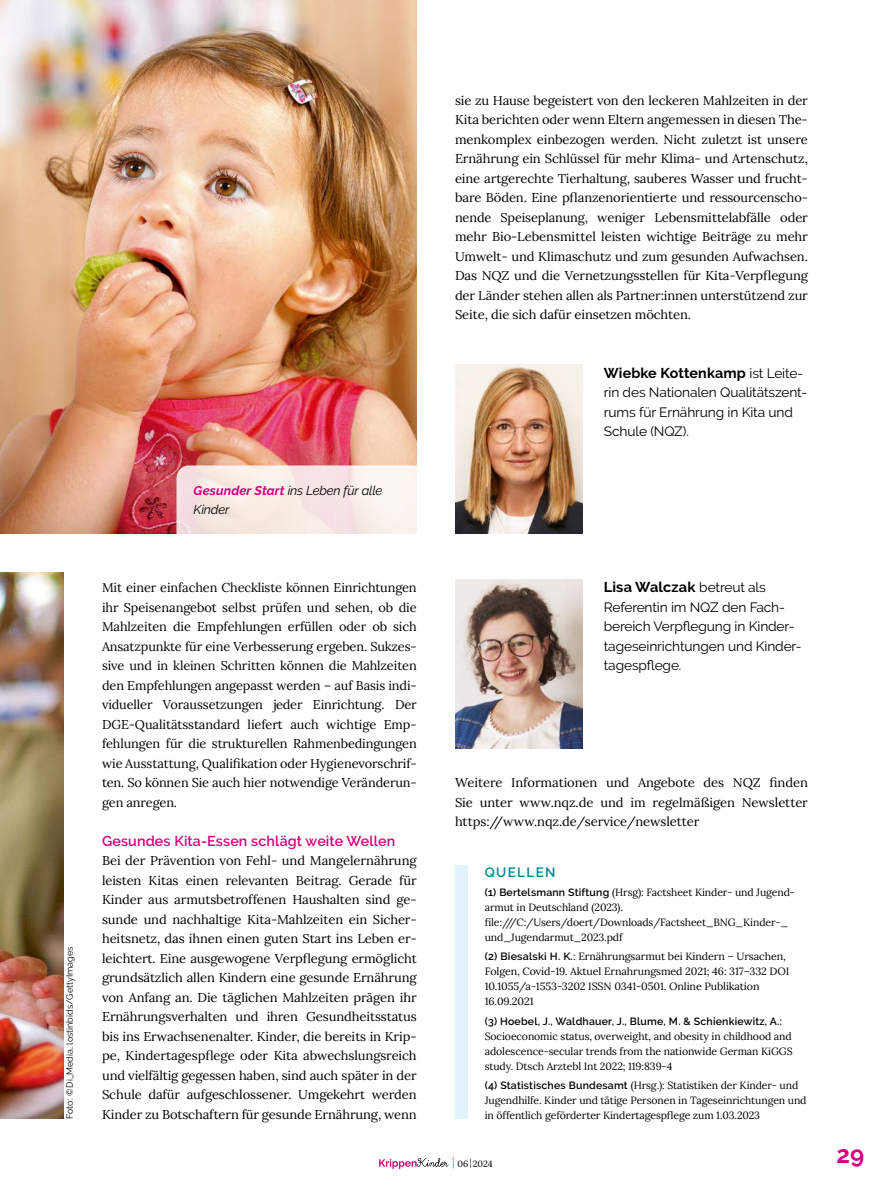
<style>
.page{position:relative;width:893px;height:1191px;background:#fff}
.page>*{position:absolute;margin:0;border:0;box-sizing:border-box;transform-origin:0 0}
.t1{font:700 24px "Raleway";color:#d6007e}
.t2{font:700 14.25px "Raleway";letter-spacing:.01em;color:#000}
.Artikel_U2_Pink{font:600 14.25px "Raleway";letter-spacing:.01em;color:#d6007e}
.t3{font:13.5px/19.5px "Raleway";letter-spacing:-.01em;color:#000}
.t4{font:600 13.5px "Raleway";letter-spacing:.1em;color:#00858c}
.Artikel_Text_Standard{font:12.75px/19.5px "Lora";letter-spacing:-.01em;color:#000;text-align:justify}
.t5{font:italic 12.75px/19.5px "Raleway";letter-spacing:-.01em;color:#000}
.t6{font:10.5px/15px "Lora";letter-spacing:-.01em;color:#000}
.t7{font:600 10.5px "Raleway";letter-spacing:.02em;color:#000}
.t8{font:9px "Raleway";color:#000}
.t9{font:9px "Lora";letter-spacing:-.005em;color:#000}
.s1{font-weight:700;color:#d6007e}
.s2{font-weight:400;font-size:13.5px}
.s3{font-family:"Raleway";font-weight:600}
</style>
<div class="page">
<svg style="left:379px;top:1156px;width:75px;height:12px"></svg>
<img style="left:455px;top:579px;width:128px;height:169px">
<img style="left:455px;top:365px;width:128px;height:169px">
<div style="left:455px;top:865px;width:13px;height:254px;background:#e1f3fc"></div>
<img style="left:0;top:573px;width:64px;height:546px">
<img style="left:0;top:0;width:417px;height:534px">
<svg style="left:176px;top:465px;width:265px;height:108px"></svg>
<p class="t5" style="left:194px;top:480px;width:190px"><span class="s1">Gesunder Start</span> ins Leben für alle<br>Kinder</p>
<p class="t8" style="left:65px;top:1119px;width:174px;rotate:-90deg">Foto: ©Di_Media, lostinbids/GettyImages</p>
<p class="Artikel_Text_Standard" style="left:102px;top:577px;width:316px;text-align:left">Mit einer einfachen Checkliste können Einrichtungen ihr Speisenangebot selbst prüfen und sehen, ob die Mahlzeiten die Empfehlungen erfüllen oder ob sich Ansatzpunkte für eine Verbesserung ergeben. Sukzes&shy;sive und in kleinen Schritten können die Mahlzeiten den Empfehlungen angepasst werden – auf Basis indi&shy;vidueller Voraussetzungen jeder Einrichtung. Der DGE-Qualitätsstandard liefert auch wichtige Emp&shy;fehlungen für die strukturellen Rahmenbedingungen wie Ausstattung, Qualifikation oder Hygienevorschrif&shy;ten. So können Sie auch hier notwendige Veränderun&shy;gen anregen.</p>
<p class="Artikel_U2_Pink" style="left:102px;top:832px;width:295px">Gesundes Kita-Essen schlägt weite Wellen</p>
<p class="Artikel_Text_Standard" style="left:102px;top:850px;width:316px">Bei der Prävention von Fehl- und Mangelernährung leisten Kitas einen relevanten Beitrag. Gerade für Kinder aus armutsbetroffenen Haushalten sind ge&shy;sunde und nachhaltige Kita-Mahlzeiten ein Sicher&shy;heitsnetz, das ihnen einen guten Start ins Leben er&shy;leichtert. Eine ausgewogene Verpflegung ermöglicht grundsätzlich allen Kindern eine gesunde Ernährung von Anfang an. Die täglichen Mahlzeiten prägen ihr Ernährungsverhalten und ihren Gesundheitsstatus bis ins Erwachsenenalter. Kinder, die bereits in Krip&shy;pe, Kindertagespflege oder Kita abwechslungsreich und vielfältig gegessen haben, sind auch später in der Schule dafür aufgeschlossener. Umgekehrt werden Kinder zu Botschaftern für gesunde Ernährung, wenn</p>
<p class="Artikel_Text_Standard" style="left:455px;top:89px;width:354px">sie zu Hause begeistert von den leckeren Mahlzeiten in der Kita berichten oder wenn Eltern angemessen in diesen The&shy;menkomplex einbezogen werden. Nicht zuletzt ist unsere Ernährung ein Schlüssel für mehr Klima- und Artenschutz, eine artgerechte Tierhaltung, sauberes Wasser und frucht&shy;bare Böden. Eine pflanzenorientierte und ressourcenscho&shy;nende Speiseplanung, weniger Lebensmittelabfälle oder mehr Bio-Lebensmittel leisten wichtige Beiträge zu mehr Umwelt- und Klimaschutz und zum gesunden Aufwachsen.<br>Das NQZ und die Vernetzungsstellen für Kita-Verpflegung der Länder stehen allen als Partner:innen unterstützend zur Seite, die sich dafür einsetzen möchten.</p>
<p class="t2" style="left:604px;top:364px;width:201px">Wiebke Kottenkamp <span class="s2">ist Leite-</span></p>
<p class="t3" style="left:604px;top:382px;width:205px">rin des Nationalen Qualitätszent&shy;rums für Ernährung in Kita und<br>Schule (NQZ).</p>
<p class="t2" style="left:604px;top:579px;width:164px">Lisa Walczak <span class="s2">betreut als</span></p>
<p class="t3" style="left:604px;top:597px;width:199px">Referentin im NQZ den Fach&shy;bereich Verpflegung in Kinder&shy;tageseinrichtungen und Kinder&shy;tagespflege.</p>
<p class="Artikel_Text_Standard" style="left:455px;top:772px;width:354px">Weitere Informationen und Angebote des NQZ finden Sie unter www.nqz.de und im regelmäßigen Newsletter https://www.nqz.de/service/newsletter</p>
<p class="t4" style="left:485px;top:864px;width:72px">QUELLEN</p>
<p class="t6" style="left:485px;top:884px;width:312px"><span class="s3">(1) Bertelsmann Stiftung</span> (Hrsg): Factsheet Kinder- und Jugend&shy;armut in Deutschland (2023). file:///C:/Users/doert/Downloads/Factsheet_BNG_Kinder-_ und_Jugendarmut_2023.pdf</p>
<p class="t6" style="left:485px;top:948px;width:306px"><span class="s3">(2) Biesalski H. K.</span>: Ernährungsarmut bei Kindern – Ursachen, Folgen, Covid-19. Aktuel Ernahrungsmed 2021; 46: 317–332 DOI 10.1055/a-1553-3202 ISSN 0341-0501. Online Publikation 16.09.2021</p>
<p class="t7" style="left:485px;top:1015px;width:299px">(3) Hoebel, J., Waldhauer, J., Blume, M. &amp; Schienkiewitz, A.:</p>
<p class="t6" style="left:485px;top:1027px;width:309px;text-align:justify">Socioeconomic status, overweight, and obesity in childhood and adolescence-secular trends from the nationwide German KiGGS study. Dtsch Arztebl Int 2022; 119:839-4</p>
<p class="t6" style="left:485px;top:1077px;width:323px"><span class="s3">(4) Statistisches Bundesamt</span> (Hrsg.): Statistiken der Kinder- und<br>Jugendhilfe. Kinder und tätige Personen in Tageseinrichtungen und in öffentlich geförderter Kindertagespflege zum 1.03.2023</p>
<p class="t9" style="left:458px;top:1156px;width:36px">06 2024</p>
<h1 class="t1" style="left:837px;top:1140px;width:29px">29</h1>
</div>
